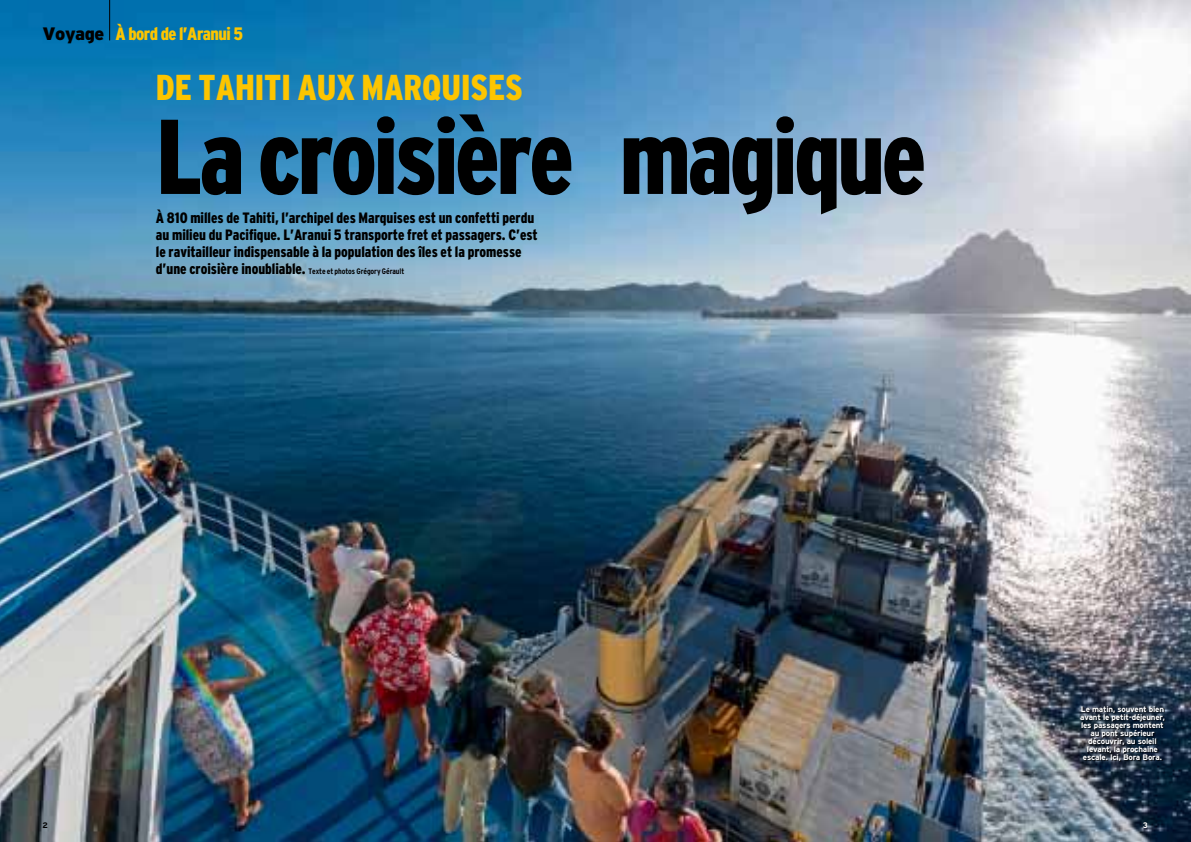
<style>
.page{position:relative;width:1191px;height:842px;background:#fff}
.page>*{position:absolute;margin:0;border:0;box-sizing:border-box;transform-origin:0 0}
.t1{font:900 condensed 106px "Interstate";letter-spacing:-.035em;color:#000;scale:.95 1}
.t2{font:36px "Interstate Black Cond Mono";letter-spacing:-.005em;color:#fdc500;scale:.95 1}
.t3{font:900 condensed 18px "Interstate";letter-spacing:-.03em;color:#fdc500}
.t4{font:900 condensed 15px/17px "Interstate";letter-spacing:-.005em;color:#000}
.t5{font:700 8px/8px "Interstate";letter-spacing:-.025em;color:#fff;text-align:center}
.t6{font:700 condensed 8px "Interstate";letter-spacing:-.01em;color:#000}
.t7{font:700 8px "Interstate";color:#000}
.s1{font-stretch:normal;color:#000}
.s2{font-weight:900;font-size:15px}
</style>
<div class="page">
<img style="left:0;top:0;width:1191px;height:842px">
<hr style="left:109px;top:0;width:1px;height:40px;background:#000">
<div style="left:1080px;top:706px;width:85px;height:56px;background:#000;opacity:.75"></div>
<p class="t3" style="left:43px;top:24px;width:202px"><span class="s1">Voyage</span> À bord de l’Aranui 5</p>
<h2 class="t2" style="left:156px;top:67px;width:388px">DE TAHITI AUX MARQUISES</h2>
<h1 class="t1" style="left:156px;top:98px;width:812px">La croisière magique</h1>
<p class="t4" style="left:156px;top:209px;width:383px">À 810 milles de Tahiti, l’archipel des Marquises est un confetti perdu au milieu du Pacifique. L’Aranui 5 transporte fret et passagers. C’est le ravitailleur indispensable à la population des îles et la promesse</p>
<p class="t6" style="left:156px;top:267px;width:250px"><span class="s2">d’une croisière inoubliable.</span> Texte et photos Grégory Gérault</p>
<p class="t5" style="left:1080px;top:705px;width:86px">Le matin, souvent bien avant le petit-déjeuner, les passagers montent au pont supérieur découvrir, au soleil levant, la prochaine escale. Ici, Bora Bora.</p>
<p class="t7" style="left:43px;top:820px;width:7px">2</p>
<p class="t5" style="left:1142px;top:821px;width:7px">3</p>
</div>
